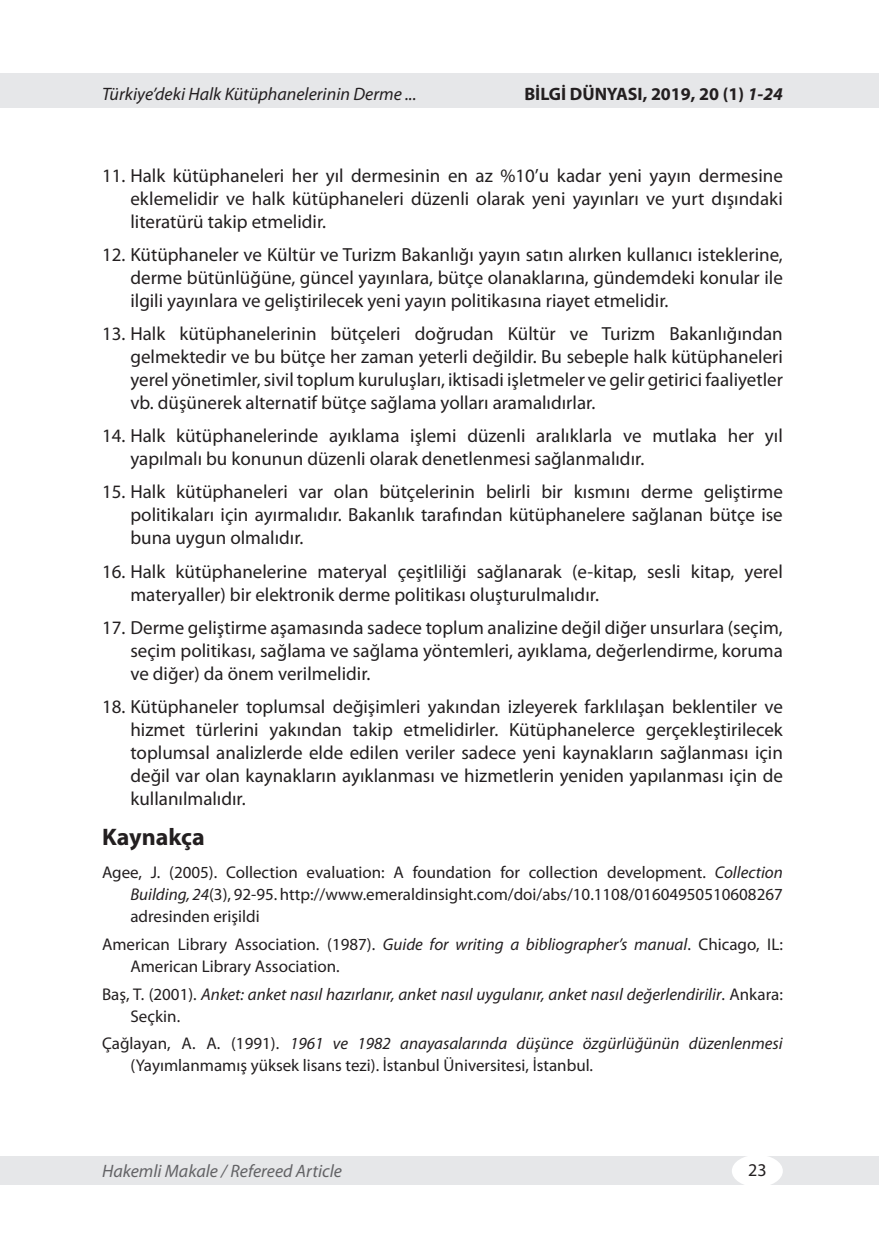
<style>
.page{position:relative;width:879px;height:1253px;background:#fff}
.page>*{position:absolute;margin:0;border:0;box-sizing:border-box;transform-origin:0 0}
.t1{font:700 24px "Myriad Pro";color:#231f20}
.t2{font:19px/23px "Myriad Pro";color:#231f20;text-align:justify}
.t3{font:italic 18px "Myriad Pro";color:#231f20}
.t4{font:italic 18px "Myriad Pro";color:#636366}
.t5{font:700 18px "Myriad Pro";color:#231f20}
.t6{font:18px "Myriad Pro";color:#231f20}
.t7{font:17px/22px "Myriad Pro";color:#231f20}
.t8{font:italic 17px/22px "Myriad Pro";color:#231f20}
.s1{font-style:italic}
.s2{font-style:normal}
</style>
<div class="page">
<div style="left:0;top:74px;width:879px;height:34px;background:#e6e7e9"></div>
<div style="left:0;top:1156px;width:879px;height:28px;background:#e6e7e9"></div>
<div style="left:732px;top:1155px;width:51px;height:32px;background:#fff;border-radius:50%"></div>
<p class="t3" style="left:102px;top:83px;width:316px">Türkiye’deki Halk Kütüphanelerinin Derme ...</p>
<p class="t5" style="left:524px;top:82px;width:260px">BİLGİ DÜNYASI, 2019, 20 (1) <span class="s1">1-24</span></p>
<p class="t2" style="left:130px;top:163px;width:654px;text-indent:-28px">11. Halk kütüphaneleri her yıl dermesinin en az %10’u kadar yeni yayın dermesine eklemelidir ve halk kütüphaneleri düzenli olarak yeni yayınları ve yurt dışındaki literatürü takip etmelidir.</p>
<p class="t2" style="left:130px;top:243px;width:654px;text-indent:-28px">12. Kütüphaneler ve Kültür ve Turizm Bakanlığı yayın satın alırken kullanıcı isteklerine, derme bütünlüğüne, güncel yayınlara, bütçe olanaklarına, gündemdeki konular ile ilgili yayınlara ve geliştirilecek yeni yayın politikasına riayet etmelidir.</p>
<p class="t2" style="left:130px;top:322px;width:654px;text-indent:-28px">13. Halk kütüphanelerinin bütçeleri doğrudan Kültür ve Turizm Bakanlığından gelmektedir ve bu bütçe her zaman yeterli değildir. Bu sebeple halk kütüphaneleri yerel yönetimler, sivil toplum kuruluşları, iktisadi işletmeler ve gelir getirici faaliyetler vb. düşünerek alternatif bütçe sağlama yolları aramalıdırlar.</p>
<p class="t2" style="left:130px;top:424px;width:654px;text-indent:-28px">14. Halk kütüphanelerinde ayıklama işlemi düzenli aralıklarla ve mutlaka her yıl yapılmalı bu konunun düzenli olarak denetlenmesi sağlanmalıdır.</p>
<p class="t2" style="left:130px;top:480px;width:654px;text-indent:-28px">15. Halk kütüphaneleri var olan bütçelerinin belirli bir kısmını derme geliştirme politikaları için ayırmalıdır. Bakanlık tarafından kütüphanelere sağlanan bütçe ise buna uygun olmalıdır.</p>
<p class="t2" style="left:130px;top:559px;width:654px;text-indent:-28px">16. Halk kütüphanelerine materyal çeşitliliği sağlanarak (e-kitap, sesli kitap, yerel materyaller) bir elektronik derme politikası oluşturulmalıdır.</p>
<p class="t2" style="left:130px;top:616px;width:654px;text-indent:-28px">17. Derme geliştirme aşamasında sadece toplum analizine değil diğer unsurlara (seçim, seçim politikası, sağlama ve sağlama yöntemleri, ayıklama, değerlendirme, koruma ve diğer) da önem verilmelidir.</p>
<p class="t2" style="left:130px;top:695px;width:654px;text-indent:-28px">18. Kütüphaneler toplumsal değişimleri yakından izleyerek farklılaşan beklentiler ve hizmet türlerini yakından takip etmelidirler. Kütüphanelerce gerçekleştirilecek toplumsal analizlerde elde edilen veriler sadece yeni kaynakların sağlanması için değil var olan kaynakların ayıklanması ve hizmetlerin yeniden yapılanması için de kullanılmalıdır.</p>
<p class="t1" style="left:102px;top:821px;width:104px">Kaynakça</p>
<p class="t7" style="left:130px;top:861px;width:654px;text-align:justify;text-indent:-28px">Agee, J. (2005). Collection evaluation: A foundation for collection development. <span class="s1">Collection Building, 24</span>(3), 92-95. http://www.emeraldinsight.com/doi/abs/10.1108/01604950510608267 adresinden erişildi</p>
<p class="t7" style="left:130px;top:933px;width:654px;text-indent:-28px">American Library Association. (1987). <span class="s1">Guide for writing a bibliographer’s manual</span>. Chicago, IL:<br>American Library Association.</p>
<p class="t8" style="left:130px;top:983px;width:654px;text-indent:-28px"><span class="s2">Baş, T. (2001).</span> Anket: anket nasıl hazırlanır, anket nasıl uygulanır, anket nasıl değerlendirilir<span class="s2">. Ankara:<br>Seçkin.</span></p>
<p class="t7" style="left:130px;top:1032px;width:654px;text-indent:-28px">Çağlayan, A. A. (1991). <span class="s1">1961 ve 1982 anayasalarında düşünce özgürlüğünün düzenlenmesi </span>(Yayımlanmamış yüksek lisans tezi). İstanbul Üniversitesi, İstanbul.</p>
<p class="t4" style="left:102px;top:1160px;width:241px">Hakemli Makale / Refereed Article</p>
<p class="t6" style="left:748px;top:1159px;width:20px">23</p>
</div>
